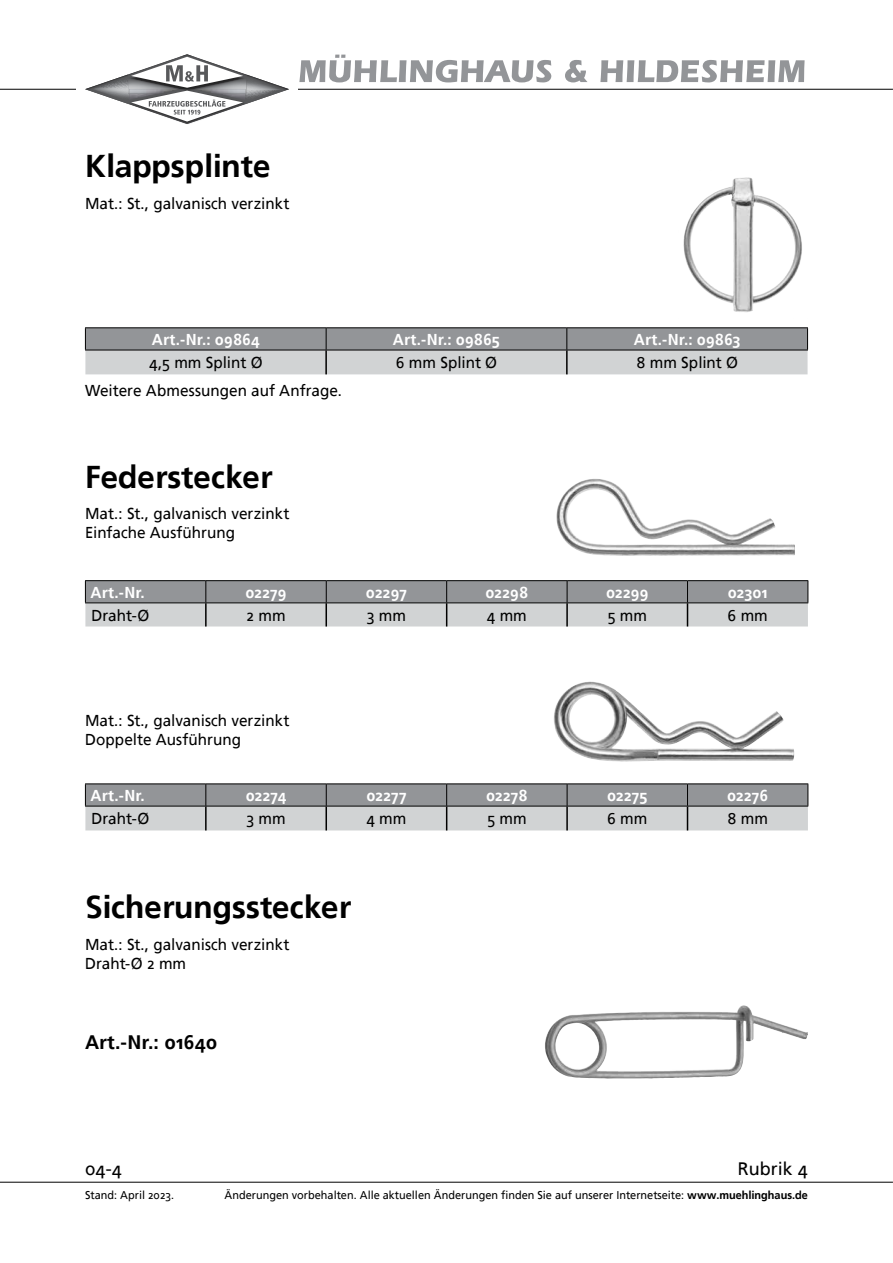
<style>
.page{position:relative;width:893px;height:1263px;background:#fff}
.page>*{position:absolute;margin:0;border:0;box-sizing:border-box;transform-origin:0 0}
.t1{font:700 31.5px "Frutiger Linotype";color:#000}
.t2{font:700 19.5px "Frutiger Linotype";color:#000}
.t3{font:18px "Frutiger Linotype";color:#000}
.t4{font:15.75px/18.9px "Frutiger Linotype";color:#000}
.t5{font:700 15.75px "Frutiger Linotype";letter-spacing:.005em;color:#fff}
.t6{font:11.25px "Frutiger Linotype";color:#000}
.s1{font-weight:700}
</style>
<div class="page">
<hr style="left:0;top:89px;width:893px;height:1px;background:#000">
<hr style="left:0;top:1182px;width:893px;height:1px;background:#000">
<div style="left:77px;top:54px;width:221px;height:70px;background:#fff"></div>
<svg style="left:85px;top:54px;width:204px;height:70px"></svg>
<svg style="left:299px;top:55px;width:506px;height:27px"></svg>
<hr style="left:85px;top:327px;width:241px;height:1px;background:#000">
<hr style="left:326px;top:327px;width:241px;height:1px;background:#000">
<hr style="left:567px;top:327px;width:241px;height:1px;background:#000">
<svg style="left:85px;top:328px;width:723px;height:46px;background:#afb1b3"></svg>
<hr style="left:85px;top:350px;width:241px;height:1px;background:#000">
<hr style="left:326px;top:350px;width:241px;height:1px;background:#000">
<hr style="left:567px;top:350px;width:241px;height:1px;background:#000">
<hr style="left:325px;top:350px;width:2px;height:24px;background:#000">
<hr style="left:566px;top:350px;width:2px;height:24px;background:#000">
<img style="left:683px;top:177px;width:119px;height:135px">
<hr style="left:85px;top:783px;width:121px;height:1px;background:#000">
<hr style="left:206px;top:783px;width:120px;height:1px;background:#000">
<hr style="left:326px;top:783px;width:121px;height:1px;background:#000">
<hr style="left:447px;top:783px;width:120px;height:1px;background:#000">
<hr style="left:567px;top:783px;width:120px;height:1px;background:#000">
<hr style="left:687px;top:783px;width:121px;height:1px;background:#000">
<svg style="left:85px;top:784px;width:723px;height:46px;background:#acaeb0"></svg>
<hr style="left:85px;top:580px;width:121px;height:1px;background:#000">
<hr style="left:206px;top:580px;width:120px;height:1px;background:#000">
<hr style="left:326px;top:580px;width:121px;height:1px;background:#000">
<hr style="left:447px;top:580px;width:120px;height:1px;background:#000">
<hr style="left:567px;top:580px;width:120px;height:1px;background:#000">
<hr style="left:687px;top:580px;width:121px;height:1px;background:#000">
<svg style="left:85px;top:581px;width:723px;height:45px;background:#acaeb0"></svg>
<img style="left:556px;top:479px;width:239px;height:77px">
<img style="left:554px;top:682px;width:241px;height:80px">
<img style="left:545px;top:1005px;width:263px;height:73px">
<h1 class="t1" style="left:85px;top:147px;width:187px">Klappsplinte</h1>
<p class="t4" style="left:85px;top:194px;width:206px">Mat.: St., galvanisch verzinkt</p>
<p class="t5" style="left:152px;top:330px;width:109px">Art.-Nr.: 09864</p>
<p class="t5" style="left:393px;top:330px;width:109px">Art.-Nr.: 09865</p>
<p class="t5" style="left:634px;top:330px;width:108px">Art.-Nr.: 09863</p>
<p class="t4" style="left:149px;top:353px;width:115px">4,5 mm Splint Ø</p>
<p class="t4" style="left:396px;top:353px;width:103px">6 mm Splint Ø</p>
<p class="t4" style="left:636px;top:353px;width:103px">8 mm Splint Ø</p>
<p class="t4" style="left:85px;top:381px;width:259px">Weitere Abmessungen auf Anfrage.</p>
<h1 class="t1" style="left:85px;top:457px;width:189px">Federstecker</h1>
<p class="t4" style="left:85px;top:504px;width:206px">Mat.: St., galvanisch verzinkt<br>Einfache Ausführung</p>
<p class="t5" style="left:91px;top:583px;width:56px">Art.-Nr.</p>
<p class="t5" style="left:245px;top:583px;width:43px">02279</p>
<p class="t5" style="left:366px;top:583px;width:42px">02297</p>
<p class="t5" style="left:485px;top:583px;width:44px">02298</p>
<p class="t5" style="left:606px;top:583px;width:44px">02299</p>
<p class="t5" style="left:728px;top:583px;width:41px">02301</p>
<p class="t4" style="left:91px;top:605px;width:59px">Draht-Ø</p>
<p class="t4" style="left:246px;top:605px;width:41px">2 mm</p>
<p class="t4" style="left:367px;top:605px;width:41px">3 mm</p>
<p class="t4" style="left:487px;top:605px;width:41px">4 mm</p>
<p class="t4" style="left:607px;top:605px;width:41px">5 mm</p>
<p class="t4" style="left:728px;top:605px;width:42px">6 mm</p>
<p class="t4" style="left:85px;top:711px;width:206px">Mat.: St., galvanisch verzinkt<br>Doppelte Ausführung</p>
<p class="t5" style="left:91px;top:786px;width:56px">Art.-Nr.</p>
<p class="t5" style="left:246px;top:786px;width:42px">02274</p>
<p class="t5" style="left:366px;top:786px;width:42px">02277</p>
<p class="t5" style="left:486px;top:786px;width:43px">02278</p>
<p class="t5" style="left:607px;top:786px;width:42px">02275</p>
<p class="t5" style="left:727px;top:786px;width:43px">02276</p>
<p class="t4" style="left:91px;top:809px;width:59px">Draht-Ø</p>
<p class="t4" style="left:246px;top:809px;width:41px">3 mm</p>
<p class="t4" style="left:366px;top:809px;width:41px">4 mm</p>
<p class="t4" style="left:487px;top:809px;width:41px">5 mm</p>
<p class="t4" style="left:607px;top:809px;width:42px">6 mm</p>
<p class="t4" style="left:727px;top:809px;width:42px">8 mm</p>
<h1 class="t1" style="left:85px;top:888px;width:268px">Sicherungsstecker</h1>
<p class="t4" style="left:85px;top:935px;width:206px">Mat.: St., galvanisch verzinkt<br>Draht-Ø 2 mm</p>
<p class="t2" style="left:85px;top:1031px;width:134px">Art.-Nr.: 01640</p>
<p class="t3" style="left:85px;top:1157px;width:38px">04-4</p>
<p class="t3" style="left:738px;top:1157px;width:72px">Rubrik 4</p>
<p class="t6" style="left:85px;top:1188px;width:90px">Stand: April 2023.</p>
<p class="t6" style="left:225px;top:1188px;width:585px">Änderungen vorbehalten. Alle aktuellen Änderungen finden Sie auf unserer Internetseite: <span class="s1">www.muehlinghaus.de</span></p>
</div>
